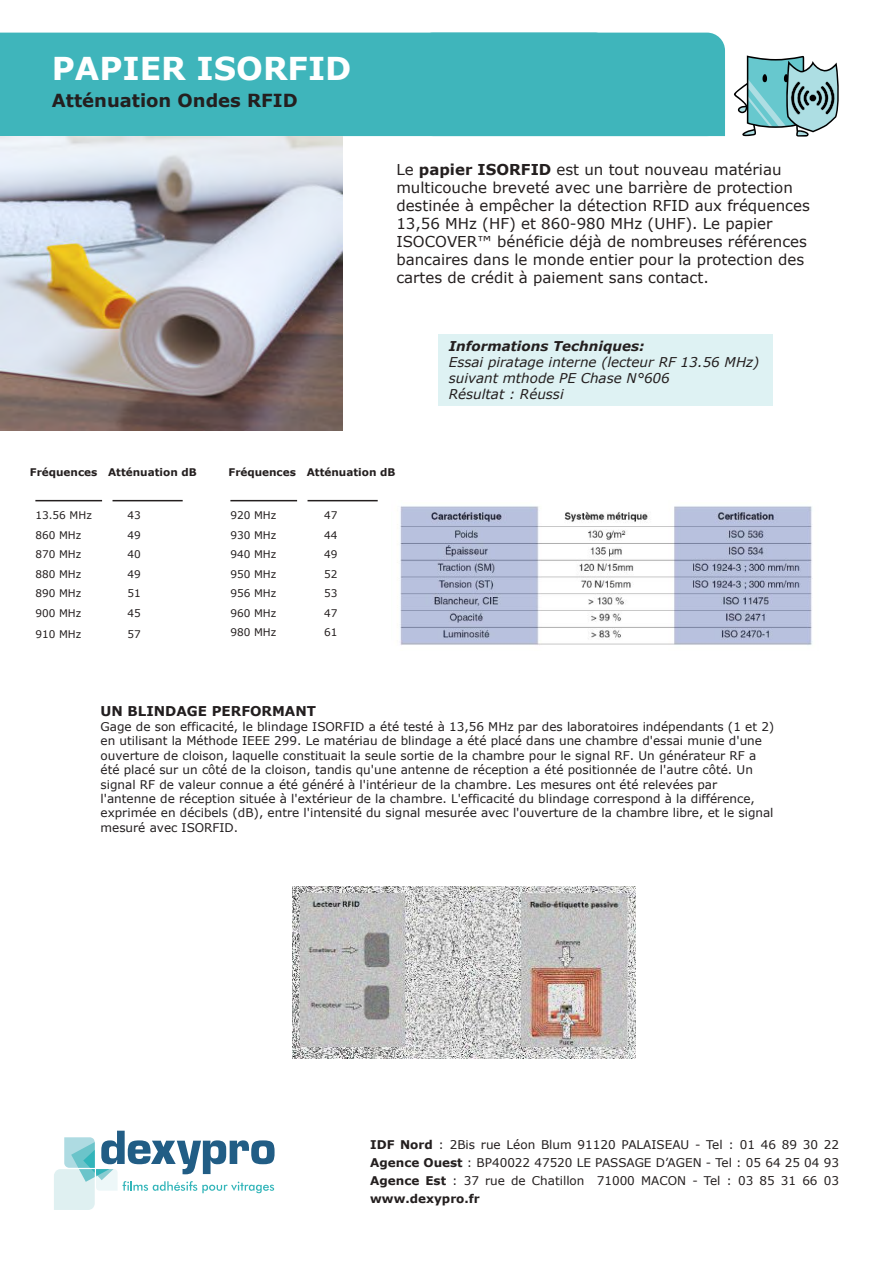
<style>
.page{position:relative;width:893px;height:1263px;background:#fff}
.page>*{position:absolute;margin:0;border:0;box-sizing:border-box;transform-origin:0 0}
.t1{font:700 31.5px "Verdana";color:#fff}
.t2{font:700 18px "Verdana";color:#241f1f}
.t3{font:15px/18px "Verdana";color:#241f1f}
.t4{font:italic 13.5px/16.2px "Verdana";color:#241f1f}
.t5{font:italic 700 13.5px "Verdana";color:#241f1f}
.t6{font:700 13.5px "Verdana";color:#221e1f}
.t7{font:12px/14.4px "Verdana";color:#221e1f}
.t8{font:12px/18px "Verdana";color:#241f1f;text-align:justify}
.t9{font:10.5px/19.5px "Verdana";color:#241f1f;text-align:justify}
.t10{font:700 10.5px "Verdana";color:#241f1f}
.s1{font-weight:700}
</style>
<div class="page">
<div style="left:438px;top:334px;width:334px;height:72px;background:#def2f3"></div>
<div style="left:0;top:33px;width:725px;height:103px;background:#3fb5bb"></div>
<div style="left:415px;top:33px;width:310px;height:103px;background:#3fb5bb;border-radius:18px"></div>
<svg style="left:734px;top:56px;width:105px;height:81px"></svg>
<svg style="left:54px;top:1131px;width:221px;height:79px"></svg>
<hr style="left:35px;top:500px;width:67px;height:1px;background:#241f1f">
<hr style="left:113px;top:500px;width:70px;height:1px;background:#241f1f">
<hr style="left:230px;top:500px;width:67px;height:1px;background:#241f1f">
<hr style="left:308px;top:500px;width:70px;height:1px;background:#241f1f">
<img style="left:397px;top:506px;width:416px;height:139px">
<img style="left:1px;top:136px;width:341px;height:295px">
<img style="left:292px;top:887px;width:344px;height:171px">
<h1 class="t1" style="left:52px;top:46px;width:301px">PAPIER ISORFID</h1>
<h2 class="t2" style="left:52px;top:88px;width:247px">Atténuation Ondes RFID</h2>
<p class="t3" style="left:396px;top:160px;width:415px">Le <span class="s1">papier ISORFID</span> est un tout nouveau matériau multicouche breveté avec une barrière de protection destinée à empêcher la détection RFID aux fréquences 13,56 MHz (HF) et 860-980 MHz (UHF). Le papier ISOCOVER™ bénéficie déjà de nombreuses références bancaires dans le monde entier pour la protection des cartes de crédit à paiement sans contact.</p>
<p class="t5" style="left:449px;top:336px;width:197px">Informations Techniques:</p>
<p class="t4" style="left:449px;top:354px;width:312px">Essai piratage interne (lecteur RF 13.56 MHz) suivant mthode PE Chase N°606<br>Résultat : Réussi</p>
<p class="t10" style="left:30px;top:465px;width:168px">Fréquences Atténuation dB</p>
<p class="t9" style="left:35px;top:505px;width:58px;text-align:left">13.56 MHz<br>860 MHz<br>870 MHz<br>880 MHz<br>890 MHz<br>900 MHz</p>
<p class="t9" style="left:128px;top:505px;width:15px">43<br>49<br>40<br>49<br>51<br>45</p>
<p class="t10" style="left:229px;top:465px;width:168px">Fréquences Atténuation dB</p>
<p class="t9" style="left:230px;top:505px;width:47px">920 MHz 930 MHz 940 MHz 950 MHz 956 MHz 960 MHz</p>
<p class="t9" style="left:324px;top:505px;width:15px">47<br>44<br>49<br>52<br>53<br>47</p>
<p class="t9" style="left:35px;top:624px;width:47px">910 MHz</p>
<p class="t9" style="left:128px;top:624px;width:15px">57</p>
<p class="t9" style="left:230px;top:622px;width:47px">980 MHz</p>
<p class="t9" style="left:324px;top:622px;width:15px">61</p>
<p class="t6" style="left:101px;top:701px;width:217px">UN BLINDAGE PERFORMANT</p>
<p class="t7" style="left:101px;top:719px;width:675px">Gage de son efficacité, le blindage ISORFID a été testé à 13,56 MHz par des laboratoires indépendants (1 et 2) en utilisant la Méthode IEEE 299. Le matériau de blindage a été placé dans une chambre d'essai munie d'une ouverture de cloison, laquelle constituait la seule sortie de la chambre pour le signal RF. Un générateur RF a été placé sur un côté de la cloison, tandis qu'une antenne de réception a été positionnée de l'autre côté. Un signal RF de valeur connue a été généré à l'intérieur de la chambre. Les mesures ont été relevées par l'antenne de réception située à l'extérieur de la chambre. L'efficacité du blindage correspond à la différence, exprimée en décibels (dB), entre l'intensité du signal mesurée avec l'ouverture de la chambre libre, et le signal mesuré avec ISORFID.</p>
<p class="t8" style="left:370px;top:1136px;width:470px"><span class="s1">IDF Nord</span> : 2Bis rue Léon Blum 91120 PALAISEAU - Tel : 01 46 89 30 22<br><span class="s1">Agence Ouest</span> : BP40022 47520 LE PASSAGE D’AGEN - Tel : 05 64 25 04 93<br><span class="s1">Agence Est</span> : 37 rue de Chatillon 71000 MACON - Tel : 03 85 31 66 03 <span class="s1">www.dexypro.fr</span></p>
</div>
